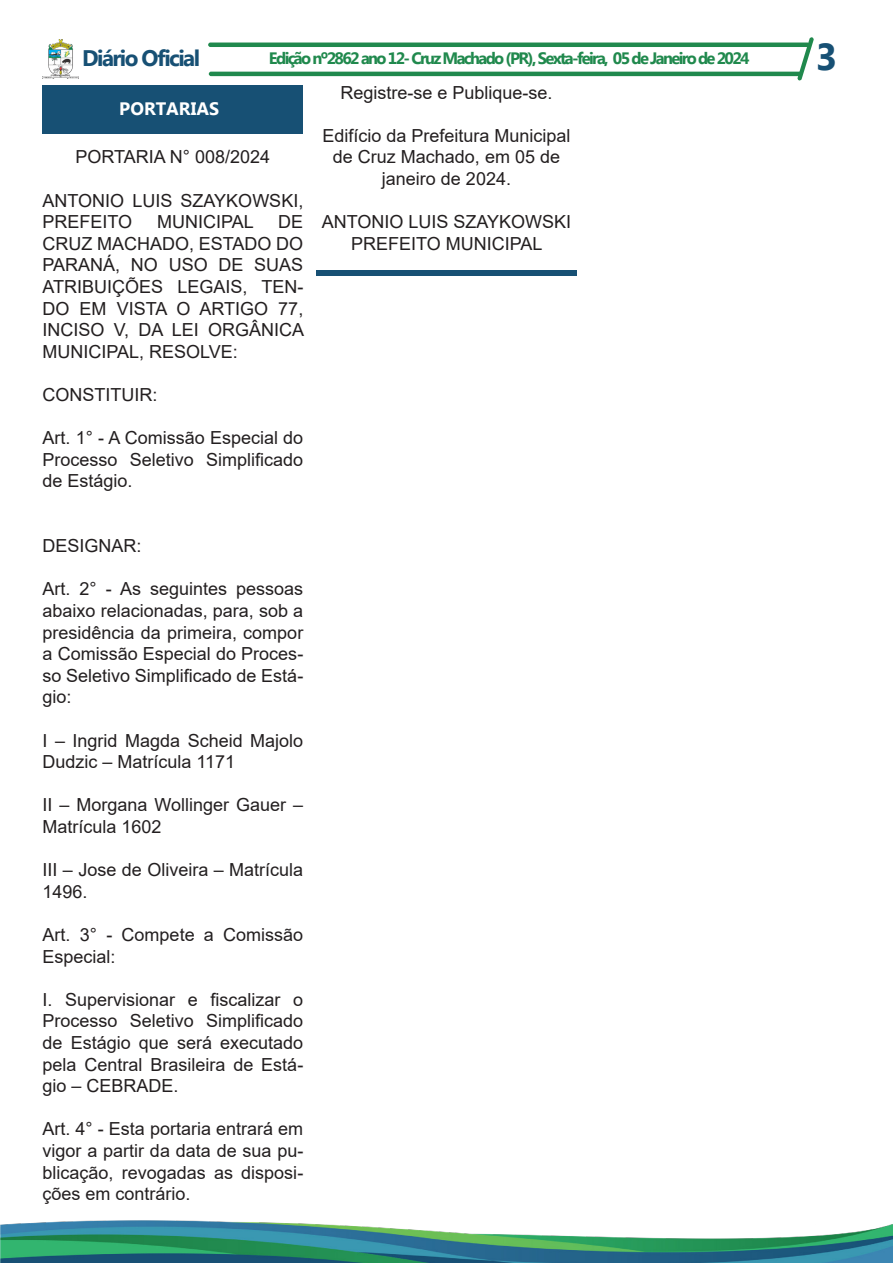
<style>
.page{position:relative;width:893px;height:1263px;background:#fff}
.page>*{position:absolute;margin:0;border:0;box-sizing:border-box;transform-origin:0 0}
.t1{font:700 37.5px "Myanmar Text";color:#175074}
.t2{font:700 22.5px "Myanmar Text";letter-spacing:-.07em;color:#175074}
.t3{font:18px/21.6px "Arial";color:#231f20}
.t4{font:700 18px "Myanmar Text";color:#fff}
.t5{font:700 16.5px "Myanmar Text";letter-spacing:-.1em;color:#20894d}
</style>
<div class="page">
<img style="left:0;top:1220px;width:893px;height:43px">
<hr style="left:208px;top:43px;width:602px;height:4px;background:#20894d;border-radius:2px">
<hr style="left:209px;top:72px;width:593px;height:4px;background:#20894d;border-radius:2px">
<img style="left:43px;top:40px;width:36px;height:38px">
<svg style="left:797px;top:37px;width:17px;height:44px"></svg>
<svg style="left:316px;top:270px;width:261px;height:5px"></svg>
<div style="left:43px;top:85px;width:260px;height:49px;background:#175074"></div>
<p class="t2" style="left:82px;top:45px;width:119px">Diário Oficial</p>
<p class="t5" style="left:269px;top:49px;width:482px">Edição nº2862 ano 12- Cruz Machado (PR), Sexta-feira, 05 de Janeiro de 2024</p>
<p class="t1" style="left:815px;top:35px;width:23px">3</p>
<p class="t3" style="left:340px;top:81px;width:214px">Registre-se e Publique-se.</p>
<p class="t3" style="left:322px;top:124px;width:250px;text-align:center">Edifício da Prefeitura Municipal de Cruz Machado, em 05 de janeiro de 2024.</p>
<p class="t3" style="left:322px;top:211px;width:251px">ANTONIO LUIS SZAYKOWSKI</p>
<p class="t3" style="left:351px;top:232px;width:193px">PREFEITO MUNICIPAL</p>
<p class="t4" style="left:119px;top:98px;width:101px">PORTARIAS</p>
<p class="t3" style="left:76px;top:146px;width:196px">PORTARIA N° 008/2024</p>
<p class="t3" style="left:43px;top:189px;width:262px">ANTONIO LUIS SZAYKOWSKI,<br>PREFEITO</p>
<p class="t3" style="left:157px;top:211px;width:98px">MUNICIPAL</p>
<p class="t3" style="left:43px;top:211px;width:263px;text-align:justify;text-indent:236px">DE CRUZ MACHADO, ESTADO DO PARANÁ, NO USO DE SUAS ATRIBUIÇÕES LEGAIS, TEN-DO EM VISTA O ARTIGO 77, INCISO V, DA LEI ORGÂNICA MUNICIPAL, RESOLVE:</p>
<p class="t3" style="left:43px;top:384px;width:117px">CONSTITUIR:</p>
<p class="t3" style="left:43px;top:427px;width:262px;text-align:justify">Art. 1° - A Comissão Especial do Processo Seletivo Simplificado de Estágio.</p>
<p class="t3" style="left:43px;top:535px;width:101px">DESIGNAR:</p>
<p class="t3" style="left:43px;top:578px;width:262px;text-align:justify">Art. 2° - As seguintes pessoas abaixo relacionadas, para, sob a presidência da primeira, compor a Comissão Especial do Proces&shy;so Seletivo Simplificado de Está&shy;gio:</p>
<p class="t3" style="left:43px;top:729px;width:262px">I – Ingrid Magda Scheid Majolo<br>Dudzic – Matrícula 1171</p>
<p class="t3" style="left:43px;top:794px;width:262px">II – Morgana Wollinger Gauer –<br>Matrícula 1602</p>
<p class="t3" style="left:43px;top:859px;width:262px">III – Jose de Oliveira – Matrícula<br>1496.</p>
<p class="t3" style="left:43px;top:924px;width:262px">Art. 3° - Compete a Comissão<br>Especial:</p>
<p class="t3" style="left:43px;top:988px;width:262px;text-align:justify">I. Supervisionar e fiscalizar o Processo Seletivo Simplificado de Estágio que será executado pela Central Brasileira de Está&shy;gio – CEBRADE.</p>
<p class="t3" style="left:43px;top:1118px;width:262px;text-align:justify">Art. 4° - Esta portaria entrará em vigor a partir da data de sua pu&shy;blicação, revogadas as disposi&shy;ções em contrário.</p>
</div>
